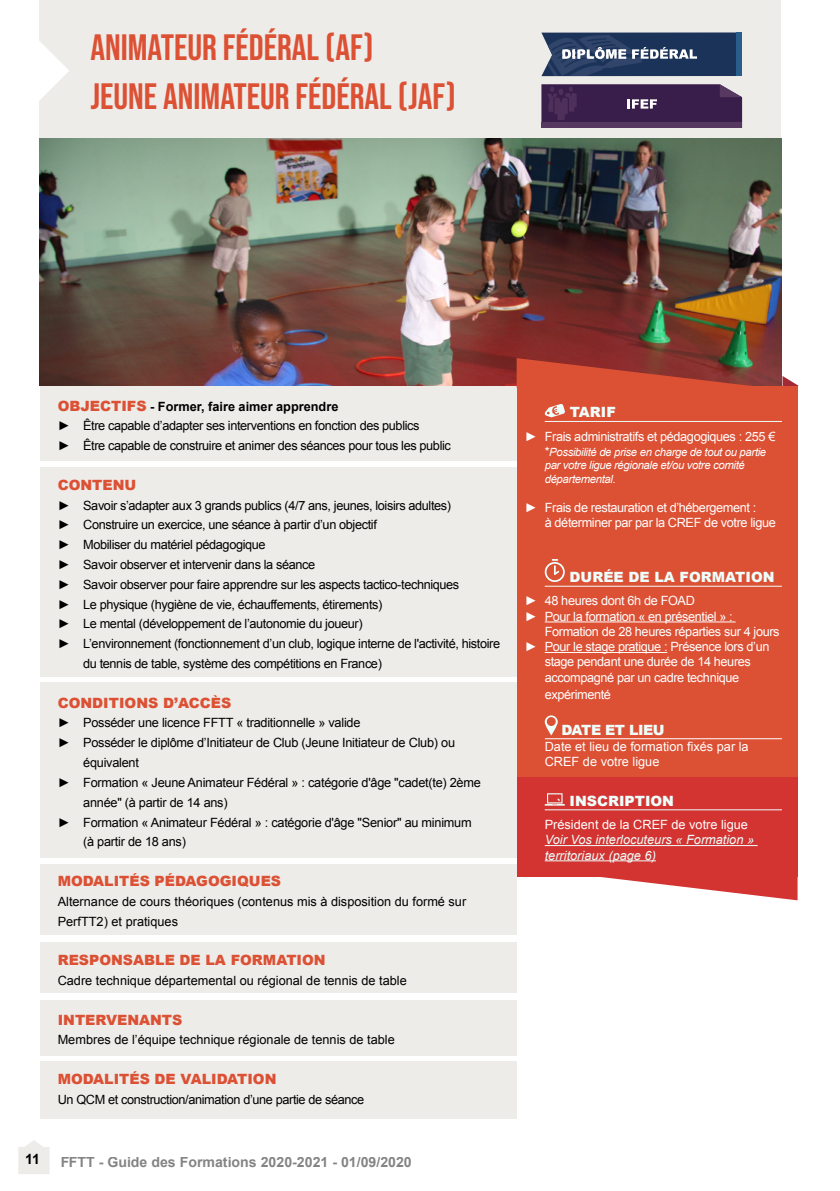
<style>
.page{position:relative;width:840px;height:1191px;background:#fff}
.page>*{position:absolute;margin:0;border:0;box-sizing:border-box;transform-origin:0 0}
.t1{font:36.6px "Bebas Neue";color:#dc5034}
.t2{font:900 14.2px "Arial";color:#dc5034}
.t3{font:700 14.2px "Arial";color:#000}
.t4{font:900 14.2px "Arial";color:#edfefb}
.t5{font:900 14.2px "Arial";letter-spacing:-.03em;color:#edfefb}
.t6{font:12.8px/19.8px "Arial";letter-spacing:-.03em;color:#000}
.t7{font:12.8px/15.2px "Arial";letter-spacing:-.03em;color:#fff}
.t8{font:12.8px/19.8px "Arial";color:#000}
.t9{font:12.8px/15.2px "Arial";color:#fff}
.t10{font:italic 12.8px/15.2px "Arial";color:#edfefb}
.t11{font:italic 11.4px/13.6px "Arial";letter-spacing:-.03em;color:#fff}
.s1{font-weight:900;font-size:14.2px;color:#dc5034}
.s2{font-weight:700}
.s3{font-style:normal;font-size:12.8px}
</style>
<div class="page">
<div style="left:40px;top:382px;width:479px;height:79px;background:#edece8"></div>
<div style="left:40px;top:682px;width:479px;height:176px;background:#edece8"></div>
<div style="left:40px;top:864px;width:476px;height:71px;background:#edece8"></div>
<div style="left:40px;top:942px;width:476px;height:50px;background:#edece8"></div>
<div style="left:40px;top:1000px;width:476px;height:56px;background:#edece8"></div>
<div style="left:40px;top:1061px;width:476px;height:58px;background:#edece8"></div>
<div style="left:40px;top:467px;width:479px;height:209px;background:#edece8"></div>
<div style="left:40px;top:0;width:740px;height:146px;background:#edece8"></div>
<svg style="left:39px;top:21px;width:30px;height:100px"></svg>
<img style="left:40px;top:138px;width:740px;height:248px">
<div style="left:516px;top:386px;width:281px;height:401px;background:#dc5034"></div>
<div style="left:516px;top:777px;width:281px;height:99px;background:#d33432"></div>
<svg style="left:543px;top:876px;width:254px;height:24px"></svg>
<hr style="left:544px;top:421px;width:237px;height:1px;background:#edfefb">
<hr style="left:544px;top:586px;width:237px;height:1px;background:#edfefb">
<hr style="left:544px;top:621px;width:191px;height:1px;background:#fff">
<hr style="left:544px;top:652px;width:123px;height:1px;background:#fff">
<hr style="left:544px;top:809px;width:237px;height:1px;background:#edfefb">
<hr style="left:544px;top:845px;width:213px;height:1px;background:#edfefb">
<hr style="left:544px;top:860px;width:111px;height:1px;background:#edfefb">
<svg style="left:544px;top:404px;width:21px;height:13px"></svg>
<svg style="left:544px;top:559px;width:20px;height:23px"></svg>
<svg style="left:544px;top:715px;width:13px;height:20px"></svg>
<svg style="left:544px;top:793px;width:20px;height:12px"></svg>
<svg style="left:782px;top:376px;width:16px;height:10px"></svg>
<svg style="left:516px;top:358px;width:254px;height:30px;background:#ad4433"></svg>
<div style="left:735px;top:33px;width:6px;height:43px;background:#295d8b"></div>
<svg style="left:541px;top:32px;width:195px;height:44px;background:#3c5070"></svg>
<svg style="left:541px;top:84px;width:200px;height:44px;background:#462b55"></svg>
<hr style="left:544px;top:738px;width:237px;height:1px;background:#fff">
<svg style="left:18px;top:1140px;width:32px;height:34px"></svg>
<h1 class="t1" style="left:90px;top:26px;width:284px">ANIMATEUR FÉDÉRAL (AF)</h1>
<h1 class="t1" style="left:90px;top:76px;width:367px">JEUNE ANIMATEUR FÉDÉRAL (JAF)</h1>
<p class="t3" style="left:25px;top:1149px;width:16px">11</p>
<p class="t6" style="left:58px;top:396px;width:394px"><span class="s1">OBJECTIFS</span> <span class="s2">- Former, faire aimer apprendre<br></span>► Être capable d’adapter ses interventions en fonction des publics<br>► Être capable de construire et animer des séances pour tous les public</p>
<p class="t2" style="left:58px;top:474px;width:80px">CONTENU</p>
<p class="t6" style="left:58px;top:495px;width:395px">► Savoir s’adapter aux 3 grands publics (4/7 ans, jeunes, loisirs adultes)</p>
<p class="t6" style="left:58px;top:515px;width:320px">► Construire un exercice, une séance à partir d’un objectif</p>
<p class="t6" style="left:58px;top:535px;width:209px">► Mobiliser du matériel pédagogique</p>
<p class="t6" style="left:58px;top:555px;width:259px">► Savoir observer et intervenir dans la séance</p>
<p class="t6" style="left:58px;top:574px;width:403px">► Savoir observer pour faire apprendre sur les aspects tactico-techniques</p>
<p class="t6" style="left:58px;top:594px;width:326px">► Le physique (hygiène de vie, échauffements, étirements)</p>
<p class="t6" style="left:58px;top:614px;width:306px">► Le mental (développement de l’autonomie du joueur)</p>
<p class="t6" style="left:58px;top:634px;width:443px">► L’environnement (fonctionnement d’un club, logique interne de l'activité, histoire</p>
<p class="t6" style="left:83px;top:654px;width:300px">du tennis de table, système des compétitions en France)</p>
<p class="t2" style="left:58px;top:692px;width:175px">CONDITIONS D’ACCÈS</p>
<p class="t6" style="left:58px;top:713px;width:304px">► Posséder une licence FFTT « traditionnelle » valide</p>
<p class="t6" style="left:58px;top:733px;width:398px">► Posséder le diplôme d’Initiateur de Club (Jeune Initiateur de Club) ou</p>
<p class="t6" style="left:83px;top:753px;width:57px">équivalent</p>
<p class="t6" style="left:58px;top:772px;width:424px">► Formation « Jeune Animateur Fédéral » : catégorie d'âge "cadet(te) 2ème</p>
<p class="t6" style="left:83px;top:792px;width:146px">année" (à partir de 14 ans)</p>
<p class="t6" style="left:58px;top:812px;width:415px">► Formation « Animateur Fédéral » : catégorie d'âge "Senior" au minimum</p>
<p class="t6" style="left:83px;top:832px;width:104px">(à partir de 18 ans)</p>
<p class="t2" style="left:58px;top:870px;width:225px">MODALITÉS PÉDAGOGIQUES</p>
<p class="t8" style="left:58px;top:891px;width:410px">Alternance de cours théoriques (contenus mis à disposition du formé sur<br>PerfTT2) et pratiques</p>
<p class="t2" style="left:58px;top:949px;width:269px">RESPONSABLE DE LA FORMATION</p>
<p class="t8" style="left:58px;top:970px;width:350px">Cadre technique départemental ou régional de tennis de table</p>
<p class="t2" style="left:58px;top:1009px;width:126px">INTERVENANTS</p>
<p class="t8" style="left:58px;top:1030px;width:338px">Membres de l’équipe technique régionale de tennis de table</p>
<p class="t2" style="left:58px;top:1068px;width:220px">MODALITÉS DE VALIDATION</p>
<p class="t6" style="left:58px;top:1089px;width:308px">Un QCM et construction/animation d’une partie de séance</p>
<p class="t3" style="left:60px;top:1153px;width:353px">FFTT - Guide des Formations 2020-2021 - 01/09/2020</p>
<p class="t4" style="left:569px;top:402px;width:48px">TARIF</p>
<p class="t7" style="left:524px;top:428px;width:252px">► Frais administratifs et pédagogiques : 255 €</p>
<p class="t11" style="left:544px;top:445px;width:223px"><span class="s3">*</span>Possibilité de prise en charge de tout ou partie par votre ligue régionale et/ou votre comité départemental.</p>
<p class="t7" style="left:544px;top:500px;width:232px;text-indent:-20px">► Frais de restauration et d’hébergement :<br>à déterminer par par la CREF de votre ligue</p>
<p class="t4" style="left:569px;top:566px;width:206px">DURÉE DE LA FORMATION</p>
<p class="t7" style="left:524px;top:593px;width:172px">► 48 heures dont 6h de FOAD</p>
<p class="t7" style="left:524px;top:608px;width:209px">► Pour la formation « en présentiel » :</p>
<p class="t7" style="left:544px;top:624px;width:236px">Formation de 28 heures réparties sur 4 jours</p>
<p class="t7" style="left:524px;top:639px;width:246px">► Pour le stage pratique : Présence lors d’un</p>
<p class="t7" style="left:544px;top:654px;width:207px">stage pendant une durée de 14 heures</p>
<p class="t7" style="left:544px;top:670px;width:196px">accompagné par un cadre technique</p>
<p class="t7" style="left:544px;top:686px;width:68px">expérimenté</p>
<p class="t5" style="left:561px;top:720px;width:104px">DATE ET LIEU</p>
<p class="t9" style="left:544px;top:739px;width:205px">Date et lieu de formation fixés par la<br>CREF de votre ligue</p>
<p class="t4" style="left:569px;top:790px;width:106px">INSCRIPTION</p>
<p class="t9" style="left:544px;top:817px;width:205px">Président de la CREF de votre ligue</p>
<p class="t10" style="left:544px;top:832px;width:211px">Voir Vos interlocuteurs « Formation » territoriaux (page 6)</p>
</div>
